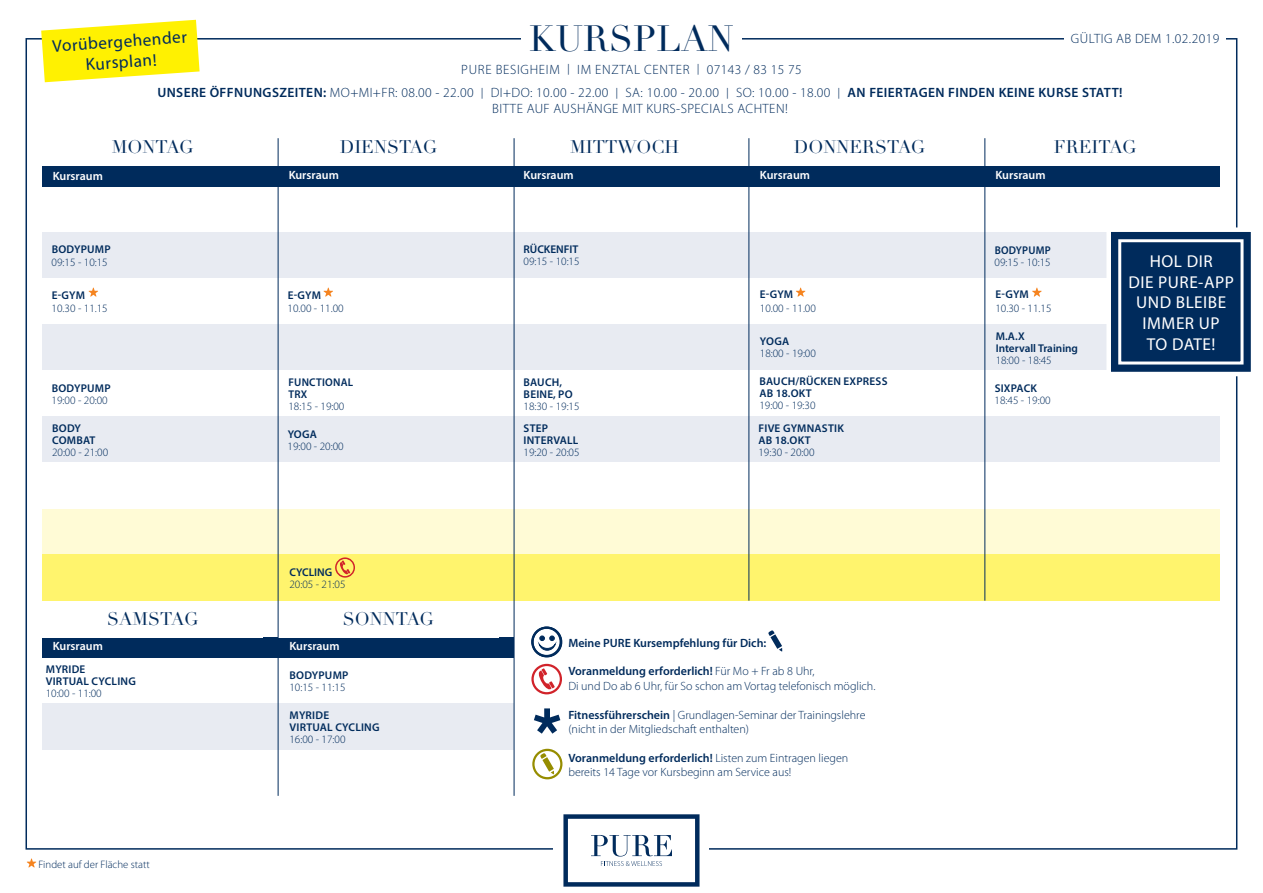
<style>
.page{position:relative;width:1263px;height:893px;background:#fff}
.page>*{position:absolute;margin:0;border:0;box-sizing:border-box;transform-origin:0 0}
.t1{font:36px "Didot LT Std";color:#002b5c}
.t2{font:18px "Didot LT Std";color:#002b5c}
.t3{font:17.25px "Myriad Pro";letter-spacing:.03em;color:#fff}
.t4{font:17.25px "Myriad Pro";color:#002b5c}
.t5{font:300 13.5px "Myriad Pro";letter-spacing:.03em;color:#002b5c}
.t6{font:300 13.5px "Myriad Pro";letter-spacing:.05em;color:#002b5c}
.t7{font:300 12px "Myriad Pro";color:#002b5c}
.t8{font:600 12px "Myriad Pro";color:#002b5c}
.t9{font:600 12px "Myriad Pro";color:#fff}
.t10{font:300 11.25px/12px "Myriad Pro";color:#002b5c}
.t11{font:600 11.25px/12px "Myriad Pro";letter-spacing:.02em;color:#002b5c}
.t12{font:600 11.25px "Myriad Pro";color:#002b5c}
.t13{font:600 11.25px "Myriad Pro";letter-spacing:.02em;color:#002b5c;scale:.95 1}
.t14{font:300 10.8px "Myriad Pro";color:#002b5c}
.s1{font-size:10.8px}
.s2{font-weight:600}
.s3{font-weight:300}
</style>
<div class="page">
<svg style="left:563px;top:814px;width:136px;height:73px"></svg>
<div style="left:43px;top:509px;width:1177px;height:46px;background:#fffbd6"></div>
<div style="left:43px;top:232px;width:1177px;height:46px;background:#e8ebf2"></div>
<div style="left:43px;top:704px;width:471px;height:46px;background:#e8ebf2"></div>
<div style="left:43px;top:324px;width:1177px;height:47px;background:#e8ebf2"></div>
<div style="left:43px;top:417px;width:1177px;height:46px;background:#e8ebf2"></div>
<div style="left:43px;top:555px;width:1177px;height:46px;background:#fff46d"></div>
<div style="left:43px;top:166px;width:1177px;height:20px;background:#002b5c"></div>
<div style="left:43px;top:638px;width:471px;height:20px;background:#002b5c"></div>
<hr style="left:278px;top:138px;width:1px;height:658px;background:#002b5c">
<hr style="left:514px;top:138px;width:1px;height:658px;background:#002b5c">
<hr style="left:748px;top:138px;width:1px;height:463px;background:#002b5c">
<hr style="left:984px;top:138px;width:1px;height:463px;background:#002b5c">
<svg style="left:531px;top:664px;width:31px;height:30px"></svg>
<svg style="left:534px;top:708px;width:26px;height:26px"></svg>
<svg style="left:335px;top:557px;width:20px;height:21px"></svg>
<div style="left:1106px;top:227px;width:149px;height:149px;background:#002b5c;border:4px solid #fff"></div>
<div style="left:1118px;top:239px;width:125px;height:125px;border:3px solid #fff"></div>
<svg style="left:768px;top:630px;width:14px;height:21px"></svg>
<svg style="left:531px;top:627px;width:31px;height:30px"></svg>
<svg style="left:532px;top:749px;width:30px;height:30px"></svg>
<svg style="left:324px;top:288px;width:9px;height:9px"></svg>
<svg style="left:796px;top:288px;width:9px;height:9px"></svg>
<svg style="left:1032px;top:288px;width:10px;height:9px"></svg>
<svg style="left:89px;top:288px;width:9px;height:9px"></svg>
<svg style="left:27px;top:858px;width:9px;height:9px"></svg>
<svg style="left:41px;top:20px;width:159px;height:62px"></svg>
<p class="t1" style="left:529px;top:17px;width:206px">KURSPLAN</p>
<p class="t4" style="left:52px;top:35px;width:136px;rotate:-4deg">Vorübergehender</p>
<p class="t4" style="left:85px;top:54px;width:72px;rotate:-4deg">Kursplan!</p>
<p class="t5" style="left:1071px;top:31px;width:150px">GÜLTIG AB DEM 1.02.2019</p>
<p class="t6" style="left:461px;top:62px;width:342px">PURE BESIGHEIM <span class="s1">|</span> IM ENZTAL CENTER <span class="s1">|</span> 07143 / 83 15 75</p>
<p class="t5" style="left:157px;top:85px;width:967px"><span class="s2">UNSERE ÖFFNUNGSZEITEN:</span> MO+MI+FR: 08.00 - 22.00 <span class="s1">|</span> DI+DO: 10.00 - 22.00 <span class="s1">|</span> SA: 10.00 - 20.00 <span class="s1">|</span> SO: 10.00 - 18.00 <span class="s1">|</span> <span class="s2">AN FEIERTAGEN FINDEN KEINE KURSE STATT!</span></p>
<p class="t5" style="left:492px;top:101px;width:297px">BITTE AUF AUSHÄNGE MIT KURS-SPECIALS ACHTEN!</p>
<p class="t2" style="left:112px;top:136px;width:83px">MONTAG</p>
<p class="t2" style="left:340px;top:136px;width:99px">DIENSTAG</p>
<p class="t2" style="left:570px;top:136px;width:110px">MITTWOCH</p>
<p class="t2" style="left:794px;top:136px;width:133px">DONNERSTAG</p>
<p class="t2" style="left:1054px;top:136px;width:84px">FREITAG</p>
<p class="t9" style="left:53px;top:168px;width:52px">Kursraum</p>
<p class="t9" style="left:289px;top:167px;width:52px">Kursraum</p>
<p class="t9" style="left:523px;top:167px;width:52px">Kursraum</p>
<p class="t9" style="left:760px;top:167px;width:52px">Kursraum</p>
<p class="t9" style="left:995px;top:167px;width:52px">Kursraum</p>
<p class="t11" style="left:52px;top:243px;width:60px">BODYPUMP</p>
<p class="t10" style="left:52px;top:257px;width:58px">09:15 - 10:15</p>
<p class="t11" style="left:52px;top:289px;width:35px">E-GYM</p>
<p class="t10" style="left:52px;top:303px;width:58px">10.30 - 11.15</p>
<p class="t11" style="left:52px;top:382px;width:60px">BODYPUMP</p>
<p class="t10" style="left:52px;top:394px;width:58px">19:00 - 20:00</p>
<p class="t11" style="left:52px;top:422px;width:30px">BODY</p>
<p class="t11" style="left:52px;top:434px;width:45px">COMBAT</p>
<p class="t10" style="left:52px;top:446px;width:58px">20:00 - 21:00</p>
<p class="t2" style="left:107px;top:608px;width:93px">SAMSTAG</p>
<p class="t11" style="left:288px;top:289px;width:35px">E-GYM</p>
<p class="t10" style="left:288px;top:303px;width:58px">10.00 - 11.00</p>
<p class="t11" style="left:288px;top:376px;width:66px">FUNCTIONAL</p>
<p class="t11" style="left:288px;top:388px;width:20px">TRX</p>
<p class="t10" style="left:288px;top:400px;width:58px">18:15 - 19:00</p>
<p class="t11" style="left:288px;top:428px;width:31px">YOGA</p>
<p class="t10" style="left:288px;top:440px;width:58px">19:00 - 20:00</p>
<p class="t12" style="left:289px;top:565px;width:44px">CYCLING</p>
<p class="t10" style="left:289px;top:578px;width:58px">20:05 - 21:05</p>
<p class="t2" style="left:343px;top:608px;width:93px">SONNTAG</p>
<p class="t9" style="left:53px;top:639px;width:52px">Kursraum</p>
<p class="t9" style="left:289px;top:639px;width:52px">Kursraum</p>
<p class="t11" style="left:46px;top:663px;width:41px">MYRIDE</p>
<p class="t11" style="left:46px;top:675px;width:92px">VIRTUAL CYCLING</p>
<p class="t10" style="left:46px;top:688px;width:58px">10:00 - 11:00</p>
<p class="t14" style="left:39px;top:858px;width:113px">Findet auf der Fläche statt</p>
<p class="t11" style="left:290px;top:669px;width:60px">BODYPUMP</p>
<p class="t10" style="left:289px;top:681px;width:58px">10:15 - 11:15</p>
<p class="t11" style="left:290px;top:709px;width:41px">MYRIDE</p>
<p class="t11" style="left:290px;top:721px;width:92px">VIRTUAL CYCLING</p>
<p class="t10" style="left:289px;top:733px;width:58px">16:00 - 17:00</p>
<p class="t12" style="left:523px;top:243px;width:57px">RÜCKENFIT</p>
<p class="t10" style="left:523px;top:256px;width:58px">09:15 - 10:15</p>
<p class="t11" style="left:524px;top:376px;width:40px">BAUCH,</p>
<p class="t11" style="left:524px;top:388px;width:51px">BEINE, PO</p>
<p class="t10" style="left:523px;top:400px;width:58px">18:30 - 19:15</p>
<p class="t11" style="left:524px;top:422px;width:26px">STEP</p>
<p class="t11" style="left:524px;top:434px;width:56px">INTERVALL</p>
<p class="t10" style="left:523px;top:446px;width:58px">19:20 - 20:05</p>
<p class="t11" style="left:760px;top:288px;width:35px">E-GYM</p>
<p class="t10" style="left:760px;top:302px;width:58px">10.00 - 11.00</p>
<p class="t11" style="left:760px;top:335px;width:31px">YOGA</p>
<p class="t10" style="left:760px;top:347px;width:58px">18:00 - 19:00</p>
<p class="t11" style="left:759px;top:375px;width:129px">BAUCH/RÜCKEN EXPRESS<br>AB 18.OKT</p>
<p class="t10" style="left:759px;top:399px;width:58px">19:00 - 19:30</p>
<p class="t11" style="left:758px;top:422px;width:87px">FIVE GYMNASTIK<br>AB 18.OKT</p>
<p class="t10" style="left:758px;top:446px;width:58px">19:30 - 20:00</p>
<p class="t8" style="left:568px;top:635px;width:199px">Meine PURE Kursempfehlung für Dich:</p>
<p class="t8" style="left:568px;top:664px;width:248px">Voranmeldung erforderlich! <span class="s3">Für Mo + Fr ab 8 Uhr,</span></p>
<p class="t7" style="left:568px;top:679px;width:309px">Di und Do ab 6 Uhr, für So schon am Vortag telefonisch möglich.</p>
<p class="t7" style="left:568px;top:708px;width:299px"><span class="s2">Fitnessführerschein</span> | Grundlagen-Seminar der Trainingslehre</p>
<p class="t7" style="left:568px;top:722px;width:182px">(nicht in der Mitgliedschaft enthalten)</p>
<p class="t8" style="left:568px;top:750px;width:281px">Voranmeldung erforderlich! <span class="s3">Listen zum Eintragen liegen</span></p>
<p class="t7" style="left:568px;top:766px;width:224px">bereits 14 Tage vor Kursbeginn am Service aus!</p>
<p class="t13" style="left:995px;top:243px;width:60px">BODYPUMP</p>
<p class="t10" style="left:994px;top:256px;width:58px">09:15 - 10:15</p>
<p class="t11" style="left:995px;top:288px;width:35px">E-GYM</p>
<p class="t10" style="left:995px;top:302px;width:58px">10.30 - 11.15</p>
<p class="t11" style="left:996px;top:330px;width:30px">M.A.X</p>
<p class="t12" style="left:996px;top:341px;width:84px">Intervall Training</p>
<p class="t10" style="left:996px;top:354px;width:58px">18:00 - 18:45</p>
<p class="t10" style="left:994px;top:382px;width:58px"><span class="s2">SIXPACK<br></span>18:45 - 19:00</p>
<p class="t3" style="left:1150px;top:251px;width:64px">HOL DIR</p>
<p class="t3" style="left:1128px;top:271px;width:107px">DIE PURE-APP</p>
<p class="t3" style="left:1136px;top:292px;width:92px">UND BLEIBE</p>
<p class="t3" style="left:1143px;top:313px;width:79px">IMMER UP</p>
<p class="t3" style="left:1147px;top:333px;width:70px">TO DATE!</p>
</div>
